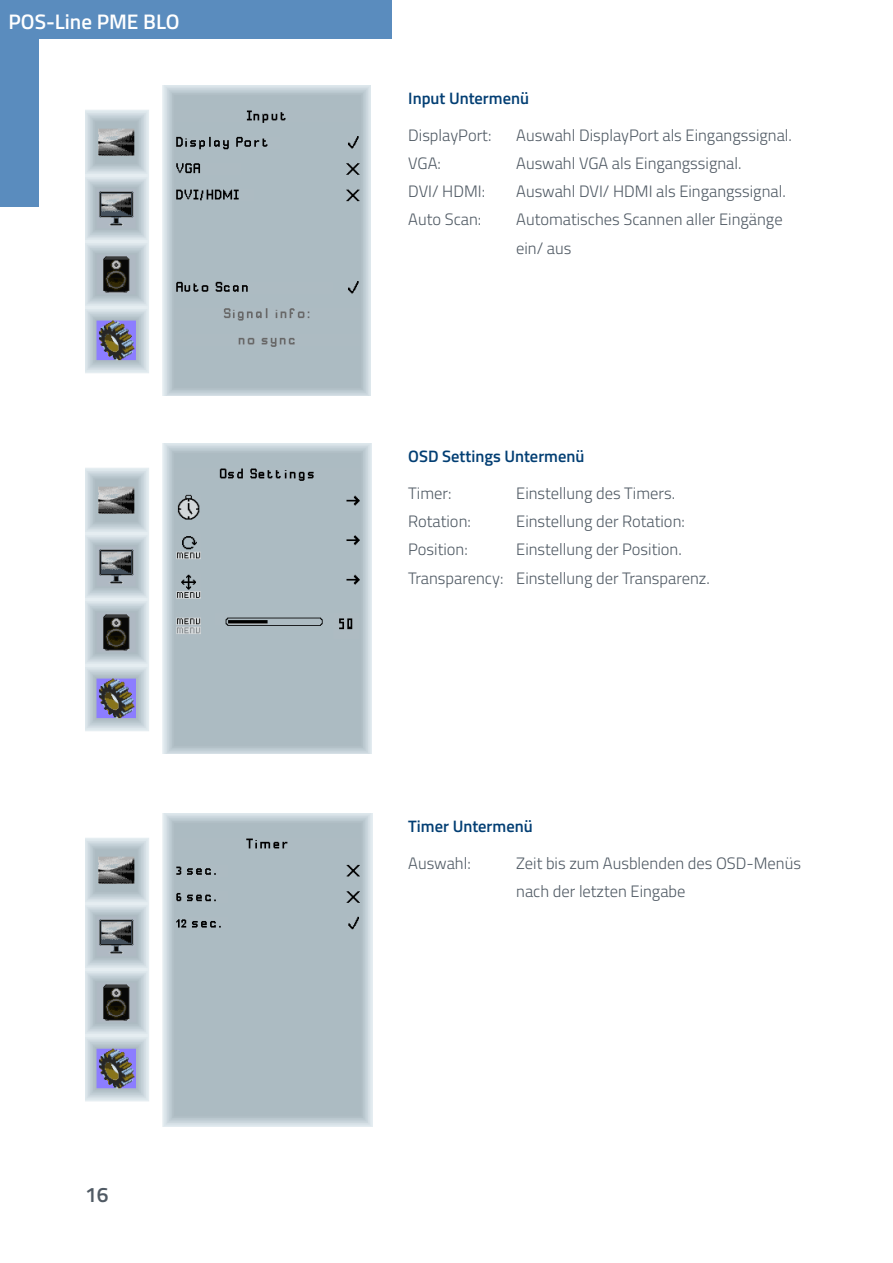
<style>
.page{position:relative;width:893px;height:1263px;background:#fff}
.page>*{position:absolute;margin:0;border:0;box-sizing:border-box;transform-origin:0 0}
.t1{font:600 21px "Titillium Web";color:#fff}
.t2{font:600 21px "Titillium Web";color:#505a64}
.Text_FORTEC{font:300 16.5px "Titillium Web";color:#505a64}
.Überschrift_3_FORTEC{font:600 16.5px "Titillium Web";color:#023e73}
</style>
<div class="page">
<div style="left:0;top:0;width:391px;height:38px;background:#5a8cbe"></div>
<div style="left:0;top:32px;width:38px;height:175px;background:#5a8cbe"></div>
<img style="left:85px;top:85px;width:286px;height:310px">
<img style="left:85px;top:443px;width:287px;height:311px">
<img style="left:85px;top:813px;width:287px;height:313px">
<p class="t1" style="left:9px;top:6px;width:173px">POS-Line PME BLO</p>
<p class="t2" style="left:85px;top:1178px;width:25px">16</p>
<p class="Überschrift_3_FORTEC" style="left:408px;top:86px;width:122px">Input Untermenü</p>
<p class="Text_FORTEC" style="left:408px;top:123px;width:85px">DisplayPort:</p>
<p class="Text_FORTEC" style="left:516px;top:123px;width:277px">Auswahl DisplayPort als Eingangssignal.</p>
<p class="Text_FORTEC" style="left:408px;top:151px;width:34px">VGA:</p>
<p class="Text_FORTEC" style="left:516px;top:151px;width:227px">Auswahl VGA als Eingangssignal.</p>
<p class="Text_FORTEC" style="left:408px;top:179px;width:78px">DVI/ HDMI:</p>
<p class="Text_FORTEC" style="left:516px;top:179px;width:271px">Auswahl DVI/ HDMI als Eingangssignal.</p>
<p class="Text_FORTEC" style="left:408px;top:208px;width:75px">Auto Scan:</p>
<p class="Text_FORTEC" style="left:516px;top:208px;width:268px">Automatisches Scannen aller Eingänge</p>
<p class="Text_FORTEC" style="left:516px;top:236px;width:57px">ein/ aus</p>
<p class="Überschrift_3_FORTEC" style="left:408px;top:444px;width:178px">OSD Settings Untermenü</p>
<p class="Text_FORTEC" style="left:408px;top:481px;width:45px">Timer:</p>
<p class="Text_FORTEC" style="left:516px;top:481px;width:160px">Einstellung des Timers.</p>
<p class="Text_FORTEC" style="left:408px;top:509px;width:64px">Rotation:</p>
<p class="Text_FORTEC" style="left:516px;top:509px;width:170px">Einstellung der Rotation:</p>
<p class="Text_FORTEC" style="left:408px;top:538px;width:61px">Position:</p>
<p class="Text_FORTEC" style="left:516px;top:538px;width:167px">Einstellung der Position.</p>
<p class="Text_FORTEC" style="left:408px;top:566px;width:303px">Transparency: Einstellung der Transparenz.</p>
<p class="Überschrift_3_FORTEC" style="left:408px;top:814px;width:126px">Timer Untermenü</p>
<p class="Text_FORTEC" style="left:408px;top:851px;width:64px">Auswahl:</p>
<p class="Text_FORTEC" style="left:516px;top:851px;width:286px">Zeit bis zum Ausblenden des OSD-Menüs</p>
<p class="Text_FORTEC" style="left:516px;top:879px;width:171px">nach der letzten Eingabe</p>
</div>
